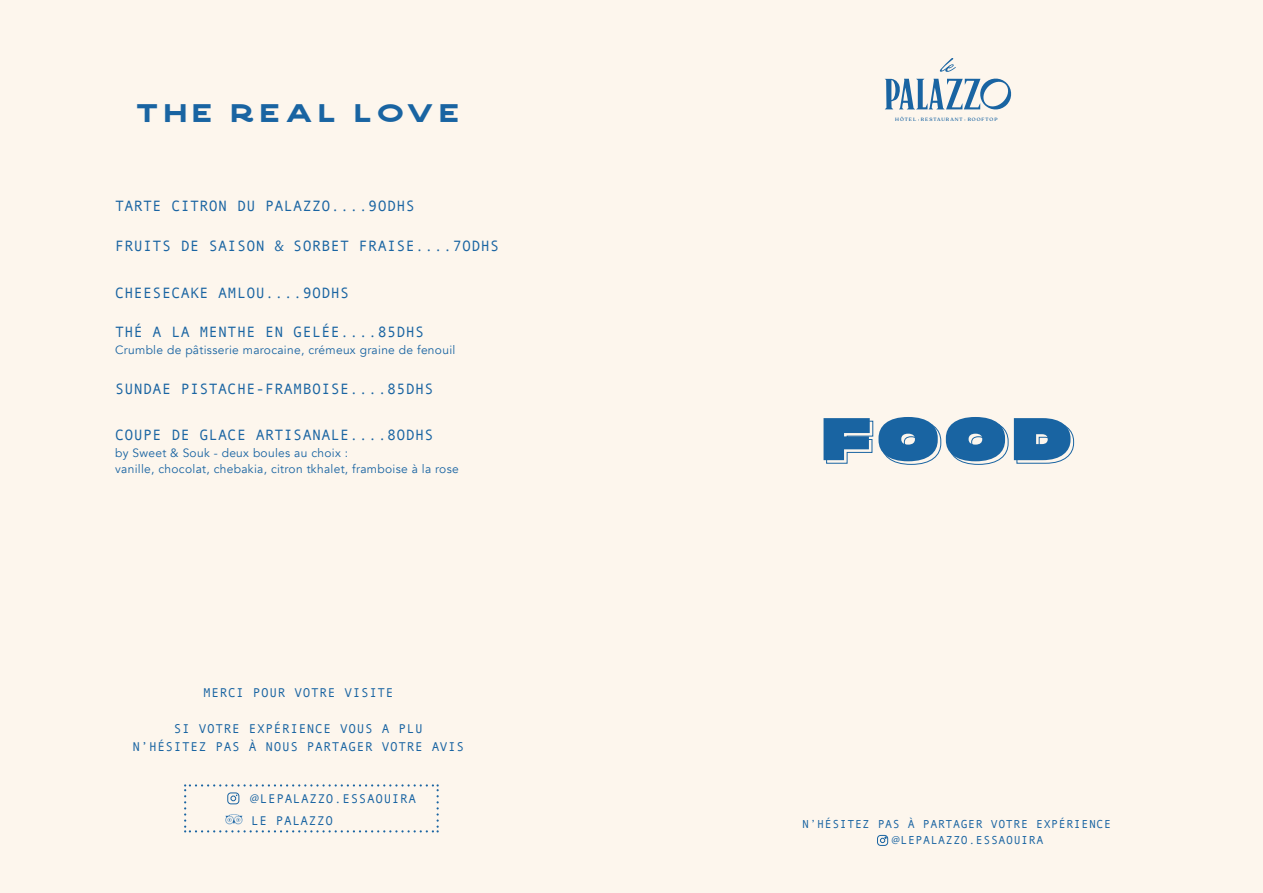
<style>
.page{position:relative;width:1263px;height:893px;background:#fff}
.page>*{position:absolute;margin:0;border:0;box-sizing:border-box;transform-origin:0 0}
.t1{font:57.6px "Cy Grotesk Grand Dark";color:#1964a2}
.t2{font:25.5px "Crafter";letter-spacing:.2em;color:#1964a2;scale:1.13 1}
.t3{font:15px "Andale Mono";letter-spacing:.025em;color:#1964a2}
.t4{font:12.75px/18.1px "Andale Mono";letter-spacing:.05em;color:#1964a2;text-align:center}
.t5{font:12px/16.5px "Avenir";letter-spacing:.025em;color:#1964a2}
.t6{font:11.55px/16.4px "Andale Mono";letter-spacing:.05em;color:#1964a2}
.t7{font:500 4.65px "Recoleta";letter-spacing:.2em;color:#1964a2;scale:1.07 1}
.s1{font-family:"Myriad Pro"}
</style>
<div class="page">
<div style="left:0;top:0;width:1262px;height:893px;background:#fdf6ed"></div>
<svg style="left:884px;top:58px;width:128px;height:52px"></svg>
<svg style="left:826px;top:421px;width:47px;height:43px"></svg>
<svg style="left:881px;top:420px;width:60px;height:45px"></svg>
<svg style="left:948px;top:420px;width:60px;height:45px"></svg>
<svg style="left:1016px;top:421px;width:58px;height:43px"></svg>
<div style="left:877px;top:835px;width:11px;height:11px;border:1px solid #1964a2;border-radius:3px"></div>
<svg style="left:880px;top:837px;width:7px;height:6px"></svg>
<svg style="left:184px;top:784px;width:255px;height:48px"></svg>
<h2 class="t2" style="left:136px;top:98px;width:287px">THE REAL LOVE</h2>
<p class="t3" style="left:115px;top:196px;width:301px">TARTE CITRON DU PALAZZO....9ODHS</p>
<p class="t3" style="left:115px;top:236px;width:385px">FRUITS DE SAISON &amp; SORBET FRAISE....7ODHS</p>
<p class="t3" style="left:115px;top:283px;width:235px">CHEESECAKE AMLOU....9ODHS</p>
<p class="t3" style="left:115px;top:322px;width:310px">THÉ A LA MENTHE EN GELÉE....85DHS</p>
<p class="t5" style="left:115px;top:342px;width:342px">Crumble de pâtisserie marocaine, crémeux graine de fenouil</p>
<p class="t3" style="left:115px;top:379px;width:320px">SUNDAE PISTACHE-FRAMBOISE....85DHS</p>
<p class="t3" style="left:115px;top:425px;width:320px">COUPE DE GLACE ARTISANALE....8ODHS</p>
<p class="t5" style="left:115px;top:445px;width:345px">by Sweet &amp; Souk - deux boules au choix :<br>vanille, chocolat, chebakia, citron tkhalet, framboise à la rose</p>
<p class="t4" style="left:203px;top:683px;width:192px">MERCI POUR VOTRE VISITE</p>
<p class="t4" style="left:132px;top:719px;width:333px">SI VOTRE EXPÉRIENCE VOUS A PLU<br>N’HÉSITEZ PAS À NOUS PARTAGER VOTRE AVIS</p>
<p class="t4" style="left:250px;top:787px;width:168px;line-height:21.9px;text-align:left"><span class="s1">@</span>LEPALAZZO.ESSAOUIRA<br>LE PALAZZO</p>
<p class="t7" style="left:895px;top:117px;width:97px">HÔTEL RESTAURANT ROOFTOP</p>
<h1 class="t1" style="left:821px;top:397px;width:251px">FOOD</h1>
<p class="t6" style="left:891px;top:815px;width:221px;text-indent:-89px">N’HÉSITEZ PAS À PARTAGER VOTRE EXPÉRIENCE <span class="s1">@</span>LEPALAZZO.ESSAOUIRA</p>
</div>
